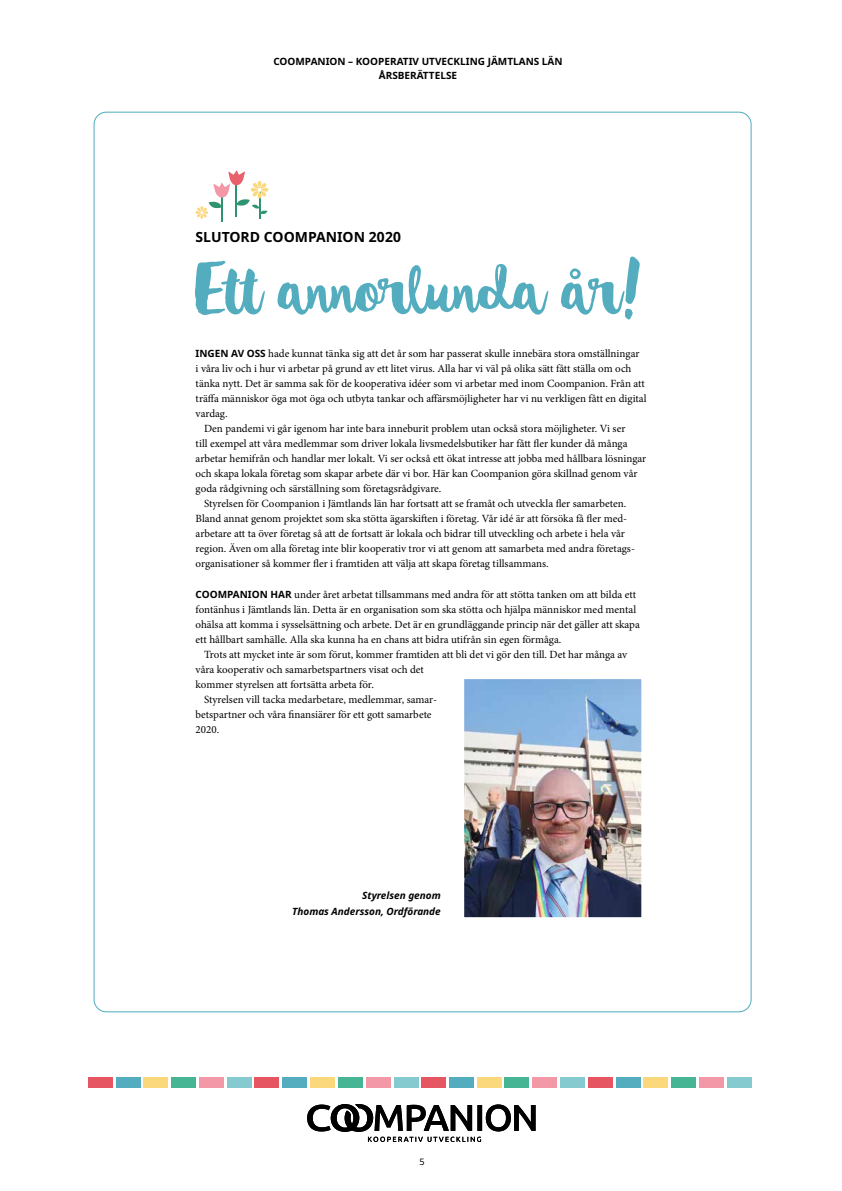
<style>
.page{position:relative;width:842px;height:1191px;background:#fff}
.page>*{position:absolute;margin:0;border:0;box-sizing:border-box;transform-origin:0 0}
.t1{font:65.5px "Wanderlust Decorative";letter-spacing:-.01em;color:#53adbf}
.t2{font:700 14px "Noto Sans";color:#000}
.t3{font:11px/15px "Minion Pro";color:#000}
.t4{font:700 10px/14.7px "Noto Sans";color:#000;text-align:center}
.t5{font:italic 700 10px/16px "Noto Sans";color:#000;text-align:right}
.t6{font:9px "Noto Sans";color:#000}
.s1{font-family:"Noto Sans";font-weight:700;font-size:10px}
</style>
<div class="page">
<div style="left:88px;top:1078px;width:25px;height:10px;background:#e65662"></div>
<div style="left:143px;top:1078px;width:25px;height:10px;background:#fcd87c"></div>
<div style="left:116px;top:1078px;width:24px;height:10px;background:#53adbf"></div>
<div style="left:171px;top:1078px;width:25px;height:10px;background:#46b594"></div>
<div style="left:199px;top:1078px;width:25px;height:10px;background:#f298a6"></div>
<div style="left:227px;top:1078px;width:25px;height:10px;background:#85cacf"></div>
<div style="left:255px;top:1078px;width:24px;height:10px;background:#e65662"></div>
<div style="left:310px;top:1078px;width:25px;height:10px;background:#fcd87c"></div>
<div style="left:282px;top:1078px;width:25px;height:10px;background:#53adbf"></div>
<div style="left:338px;top:1078px;width:25px;height:10px;background:#46b594"></div>
<div style="left:366px;top:1078px;width:25px;height:10px;background:#f298a6"></div>
<div style="left:394px;top:1078px;width:24px;height:10px;background:#85cacf"></div>
<div style="left:421px;top:1078px;width:25px;height:10px;background:#e65662"></div>
<div style="left:477px;top:1078px;width:24px;height:10px;background:#fcd87c"></div>
<div style="left:449px;top:1078px;width:25px;height:10px;background:#53adbf"></div>
<div style="left:505px;top:1078px;width:24px;height:10px;background:#46b594"></div>
<div style="left:532px;top:1078px;width:25px;height:10px;background:#f298a6"></div>
<div style="left:560px;top:1078px;width:25px;height:10px;background:#85cacf"></div>
<div style="left:588px;top:1078px;width:24px;height:10px;background:#e65662"></div>
<div style="left:643px;top:1078px;width:25px;height:10px;background:#fcd87c"></div>
<div style="left:616px;top:1078px;width:24px;height:10px;background:#53adbf"></div>
<div style="left:671px;top:1078px;width:25px;height:10px;background:#46b594"></div>
<div style="left:699px;top:1078px;width:25px;height:10px;background:#f298a6"></div>
<div style="left:727px;top:1078px;width:25px;height:10px;background:#85cacf"></div>
<svg style="left:307px;top:1104px;width:229px;height:37px"></svg>
<img style="left:466px;top:680px;width:174px;height:235px">
<div style="left:461px;top:675px;width:184px;height:245px;border:4px solid #fff"></div>
<svg style="left:195px;top:170px;width:74px;height:51px"></svg>
<p class="t4" style="left:273px;top:54px;width:291px">COOMPANION – KOOPERATIV UTVECKLING JÄMTLANS LÄN<br>ÅRSBERÄTTELSE</p>
<p class="t2" style="left:196px;top:227px;width:207px">SLUTORD COOMPANION 2020</p>
<h1 class="t1" style="left:196px;top:249px;width:447px">Ett annorlunda år!</h1>
<p class="t3" style="left:196px;top:346px;width:445px"><span class="s1">INGEN AV OSS</span> hade kunnat tänka sig att det år som har passerat skulle innebära stora omställningar</p>
<p class="t3" style="left:196px;top:361px;width:437px">i våra liv och i hur vi arbetar på grund av ett litet virus. Alla har vi väl på olika sätt fått ställa om och</p>
<p class="t3" style="left:196px;top:376px;width:451px">tänka nytt. Det är samma sak för de kooperativa idéer som vi arbetar med inom Coompanion. Från att</p>
<p class="t3" style="left:196px;top:391px;width:452px">träffa människor öga mot öga och utbyta tankar och affärsmöjligheter har vi nu verkligen fått en digital</p>
<p class="t3" style="left:196px;top:406px;width:34px">vardag.</p>
<p class="t3" style="left:204px;top:421px;width:423px">Den pandemi vi går igenom har inte bara inneburit problem utan också stora möjligheter. Vi ser</p>
<p class="t3" style="left:196px;top:436px;width:433px">till exempel att våra medlemmar som driver lokala livsmedelsbutiker har fått fler kunder då många</p>
<p class="t3" style="left:196px;top:451px;width:452px">arbetar hemifrån och handlar mer lokalt. Vi ser också ett ökat intresse att jobba med hållbara lösningar</p>
<p class="t3" style="left:196px;top:466px;width:443px">och skapa lokala företag som skapar arbete där vi bor. Här kan Coompanion göra skillnad genom vår</p>
<p class="t3" style="left:196px;top:481px;width:247px">goda rådgivning och särställning som företagsrådgivare.</p>
<p class="t3" style="left:204px;top:496px;width:424px">Styrelsen för Coompanion i Jämtlands län har fortsatt att se framåt och utveckla fler samarbeten.</p>
<p class="t3" style="left:196px;top:511px;width:432px">Bland annat genom projektet som ska stötta ägarskiften i företag. Vår idé är att försöka få fler med-</p>
<p class="t3" style="left:196px;top:526px;width:431px">arbetare att ta över företag så att de fortsatt är lokala och bidrar till utveckling och arbete i hela vår</p>
<p class="t3" style="left:196px;top:541px;width:440px">region. Även om alla företag inte blir kooperativ tror vi att genom att samarbeta med andra företags-</p>
<p class="t3" style="left:196px;top:556px;width:355px">organisationer så kommer fler i framtiden att välja att skapa företag tillsammans.</p>
<p class="t3" style="left:196px;top:587px;width:446px"><span class="s1">COOMPANION HAR</span> under året arbetat tillsammans med andra för att stötta tanken om att bilda ett fontänhus i Jämtlands län. Detta är en organisation som ska stötta och hjälpa människor med mental ohälsa att komma i sysselsättning och arbete. Det är en grundläggande princip när det gäller att skapa ett hållbart samhälle. Alla ska kunna ha en chans att bidra utifrån sin egen förmåga.</p>
<p class="t3" style="left:204px;top:647px;width:425px">Trots att mycket inte är som förut, kommer framtiden att bli det vi gör den till. Det har många av</p>
<p class="t3" style="left:196px;top:662px;width:230px">våra kooperativ och samarbetspartners visat och det</p>
<p class="t3" style="left:196px;top:677px;width:180px">kommer styrelsen att fortsätta arbeta för.</p>
<p class="t3" style="left:204px;top:692px;width:234px">Styrelsen vill tacka medarbetare, medlemmar, samar-</p>
<p class="t3" style="left:196px;top:707px;width:238px">betspartner och våra finansiärer för ett gott samarbete</p>
<p class="t3" style="left:196px;top:722px;width:25px">2020.</p>
<p class="t5" style="left:292px;top:887px;width:150px">Styrelsen genom<br>Thomas Andersson, Ordförande</p>
<p class="t6" style="left:419px;top:1155px;width:7px">5</p>
</div>
